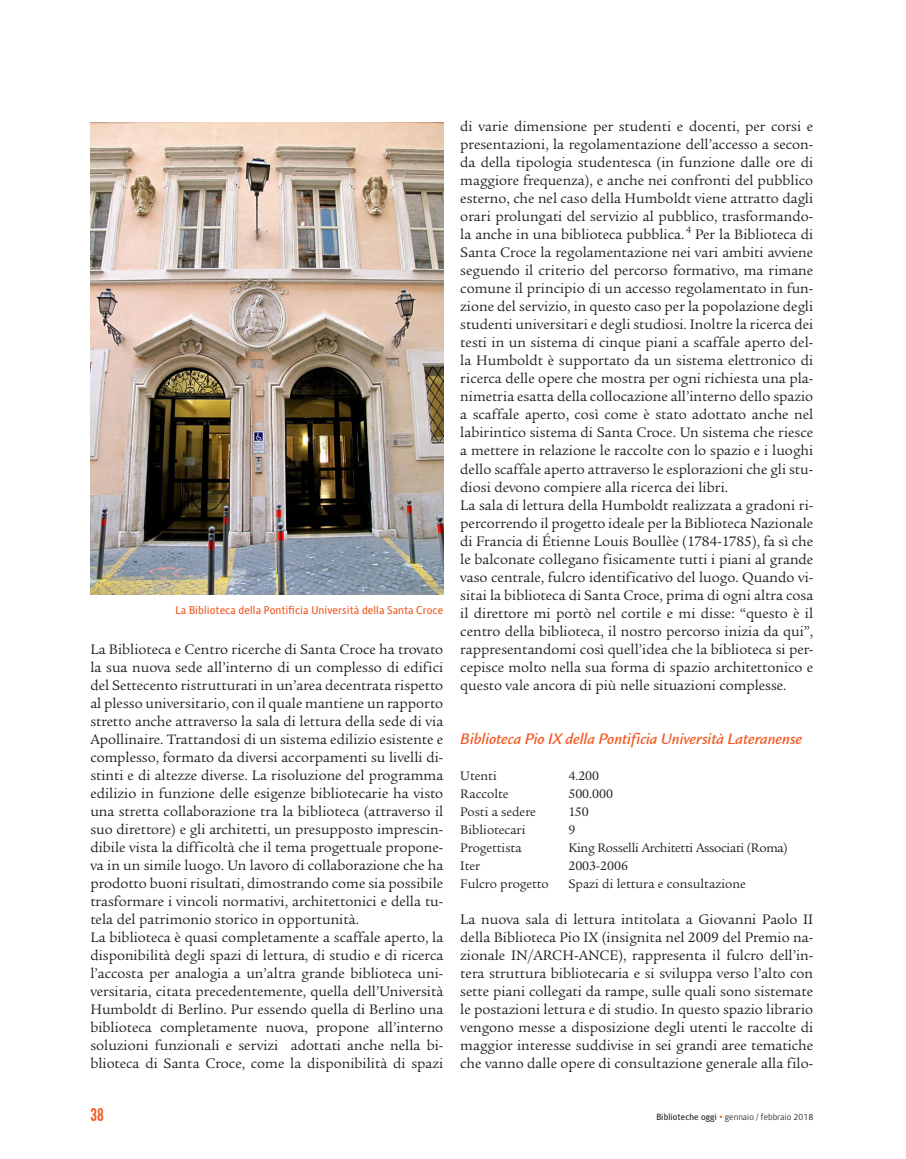
<style>
.page{position:relative;width:906px;height:1159px;background:#fff}
.page>*{position:absolute;margin:0;border:0;box-sizing:border-box;transform-origin:0 0}
.t1{font:18px "Alternate Gothic No 2 BT";color:#f15921}
.testi{font:16.5px "Legacy Sans Md ITCTT Medium Ita";color:#f15921}
.testi-2{font:15px/18px "Legacy Ser ITC";color:#231f20;text-align:justify}
.testi-3{font:13.5px "Legacy Ser ITC";color:#231f20}
.testi-4{font:13.5px "Legacy Ser ITC";letter-spacing:-.02em;color:#231f20}
.dida{font:11.25px "Alber";color:#f15921}
.t2{font:300 9px "Alber";color:#231f20}
.s1{font-weight:400}
.s2{font-weight:700;font-style:italic;color:#f15921}
</style>
<div class="page">
<img style="left:90px;top:123px;width:353px;height:471px">
<p class="dida" style="left:175px;top:603px;width:269px">La Biblioteca della Pontificia Università della Santa Croce</p>
<p class="testi-2" style="left:90px;top:640px;width:354px">La Biblioteca e Centro ricerche di Santa Croce ha trovato la sua nuova sede all’interno di un complesso di edifici del Settecento ristrutturati in un’area decentrata rispetto al plesso universitario, con il quale mantiene un rapporto stretto anche attraverso la sala di lettura della sede di via Apollinaire. Trattandosi di un sistema edilizio esistente e complesso, formato da diversi accorpamenti su livelli di&shy;stinti e di altezze diverse. La risoluzione del programma edilizio in funzione delle esigenze bibliotecarie ha visto una stretta collaborazione tra la biblioteca (attraverso il suo direttore) e gli architetti, un presupposto imprescin&shy;dibile vista la difficoltà che il tema progettuale propone&shy;va in un simile luogo. Un lavoro di collaborazione che ha prodotto buoni risultati, dimostrando come sia possibile trasformare i vincoli normativi, architettonici e della tu&shy;tela del patrimonio storico in opportunità.</p>
<p class="testi-2" style="left:90px;top:928px;width:354px">La biblioteca è quasi completamente a scaffale aperto, la disponibilità degli spazi di lettura, di studio e di ricerca l’accosta per analogia a un’altra grande biblioteca uni&shy;versitaria, citata precedentemente, quella dell’Università Humboldt di Berlino. Pur essendo quella di Berlino una biblioteca completamente nuova, propone all’interno soluzioni funzionali e servizi adottati anche nella bi&shy;blioteca di Santa Croce, come la disponibilità di spazi</p>
<p class="testi-2" style="left:460px;top:118px;width:354px">di varie dimensione per studenti e docenti, per corsi e presentazioni, la regolamentazione dell’accesso a secon&shy;da della tipologia studentesca (in funzione dalle ore di maggiore frequenza), e anche nei confronti del pubblico esterno, che nel caso della Humboldt viene attratto dagli orari prolungati del servizio al pubblico, trasformando&shy;la anche in una biblioteca pubblica.<sup>4</sup> Per la Biblioteca di Santa Croce la regolamentazione nei vari ambiti avviene seguendo il criterio del percorso formativo, ma rimane comune il principio di un accesso regolamentato in fun&shy;zione del servizio, in questo caso per la popolazione degli studenti universitari e degli studiosi. Inoltre la ricerca dei testi in un sistema di cinque piani a scaffale aperto del&shy;la Humboldt è supportato da un sistema elettronico di ricerca delle opere che mostra per ogni richiesta una pla&shy;nimetria esatta della collocazione all’interno dello spazio a scaffale aperto, così come è stato adottato anche nel labirintico sistema di Santa Croce. Un sistema che riesce a mettere in relazione le raccolte con lo spazio e i luoghi dello scaffale aperto attraverso le esplorazioni che gli stu&shy;diosi devono compiere alla ricerca dei libri.</p>
<p class="testi-2" style="left:460px;top:496px;width:354px">La sala di lettura della Humboldt realizzata a gradoni ri&shy;percorrendo il progetto ideale per la Biblioteca Nazionale di Francia di Étienne Louis Boullèe (1784-1785), fa sì che le balconate collegano fisicamente tutti i piani al grande vaso centrale, fulcro identificativo del luogo. Quando vi&shy;sitai la biblioteca di Santa Croce, prima di ogni altra cosa il direttore mi portò nel cortile e mi disse: “questo è il centro della biblioteca, il nostro percorso inizia da qui”, rappresentandomi così quell’idea che la biblioteca si per&shy;cepisce molto nella sua forma di spazio architettonico e questo vale ancora di più nelle situazioni complesse.</p>
<p class="testi" style="left:460px;top:729px;width:343px">Biblioteca Pio IX della Pontificia Università Lateranense</p>
<p class="testi-3" style="left:460px;top:767px;width:38px">Utenti</p>
<p class="testi-3" style="left:568px;top:767px;width:32px">4.200</p>
<p class="testi-3" style="left:460px;top:785px;width:50px">Raccolte</p>
<p class="testi-3" style="left:568px;top:785px;width:46px">500.000</p>
<p class="testi-3" style="left:460px;top:803px;width:77px">Posti a sedere</p>
<p class="testi-3" style="left:568px;top:803px;width:22px">150</p>
<p class="testi-3" style="left:460px;top:821px;width:67px">Bibliotecari</p>
<p class="testi-3" style="left:568px;top:821px;width:8px">9</p>
<p class="testi-3" style="left:460px;top:839px;width:63px">Progettista</p>
<p class="testi-4" style="left:568px;top:839px;width:221px">King Rosselli Architetti Associati (Roma)</p>
<p class="testi-3" style="left:460px;top:857px;width:21px">Iter</p>
<p class="testi-3" style="left:568px;top:857px;width:61px">2003-2006</p>
<p class="testi-3" style="left:460px;top:875px;width:90px">Fulcro progetto</p>
<p class="testi-3" style="left:568px;top:875px;width:179px">Spazi di lettura e consultazione</p>
<p class="testi-2" style="left:460px;top:910px;width:354px">La nuova sala di lettura intitolata a Giovanni Paolo II della Biblioteca Pio IX (insignita nel 2009 del Premio na&shy;zionale IN/ARCH-ANCE), rappresenta il fulcro dell’in&shy;tera struttura bibliotecaria e si sviluppa verso l’alto con sette piani collegati da rampe, sulle quali sono sistemate le postazioni lettura e di studio. In questo spazio librario vengono messe a disposizione degli utenti le raccolte di maggior interesse suddivise in sei grandi aree tematiche che vanno dalle opere di consultazione generale alla filo-</p>
<p class="t1" style="left:90px;top:1104px;width:15px">38</p>
<p class="t2" style="left:656px;top:1111px;width:158px"><span class="s1">Biblioteche oggi</span> <span class="s2">•</span> gennaio / febbraio 2018</p>
</div>
